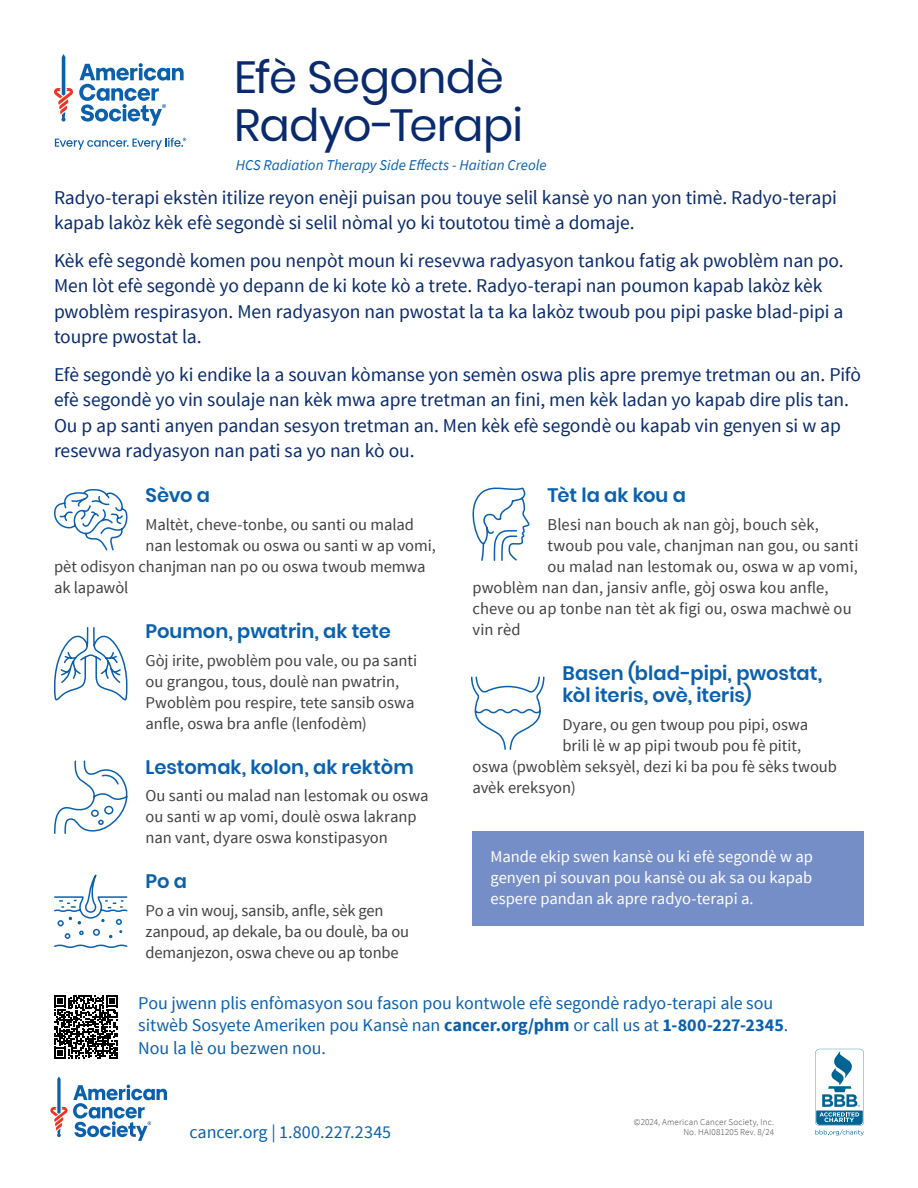
<style>
.page{position:relative;width:918px;height:1188px;background:#fff}
.page>*{position:absolute;margin:0;border:0;box-sizing:border-box;transform-origin:0 0}
.t1{font:45px/48px "Poppins";letter-spacing:-.015em;color:#092a6d}
.t2{font:19.5px/25.5px "Source Sans Pro";letter-spacing:-.005em;color:#092a6d}
.t3{font:600 19.5px/22.5px "Poppins";color:#0b60ae}
.t4{font:18px/22.5px "Source Sans Pro";letter-spacing:-.005em;color:#0b60ae}
.t5{font:16.5px/21px "Source Sans Pro";color:#414042}
.t6{font:16.5px/21px "Source Sans Pro";color:#fff;text-align:justify}
.t7{font:italic 15px "Source Sans Pro";color:#0b60ae}
.t8{font:300 9px/10.5px "Source Sans Pro";letter-spacing:.02em;color:#414042;text-align:right}
.s1{font-weight:700}
</style>
<div class="page">
<div style="left:472px;top:832px;width:392px;height:94px;background:#768ec8"></div>
<svg style="left:54px;top:489px;width:74px;height:62px"></svg>
<svg style="left:54px;top:627px;width:74px;height:74px"></svg>
<svg style="left:54px;top:760px;width:74px;height:74px"></svg>
<svg style="left:54px;top:874px;width:74px;height:74px"></svg>
<svg style="left:472px;top:487px;width:58px;height:74px"></svg>
<svg style="left:471px;top:676px;width:74px;height:74px"></svg>
<svg style="left:54px;top:54px;width:19px;height:68px"></svg>
<svg style="left:79px;top:63px;width:105px;height:63px"></svg>
<svg style="left:55px;top:138px;width:131px;height:12px"></svg>
<svg style="left:815px;top:1049px;width:49px;height:86px"></svg>
<svg style="left:54px;top:995px;width:64px;height:64px"></svg>
<svg style="left:50px;top:1076px;width:17px;height:61px"></svg>
<svg style="left:73px;top:1085px;width:94px;height:56px"></svg>
<h1 class="t1" style="left:234px;top:53px;width:291px">Efè Segondè<br>Radyo-Terapi</h1>
<p class="t7" style="left:236px;top:155px;width:312px">HCS Radiation Therapy Side Effects - Haitian Creole</p>
<p class="t2" style="left:54px;top:185px;width:784px">Radyo-terapi ekstèn itilize reyon enèji puisan pou touye selil kansè yo nan yon timè. Radyo-terapi kapab lakòz kèk efè segondè si selil nòmal yo ki toutotou timè a domaje.</p>
<p class="t2" style="left:54px;top:248px;width:791px">Kèk efè segondè komen pou nenpòt moun ki resevwa radyasyon tankou fatig ak pwoblèm nan po.<br>Men lòt efè segondè yo depann de ki kote kò a trete. Radyo-terapi nan poumon kapab lakòz kèk pwoblèm respirasyon. Men radyasyon nan pwostat la ta ka lakòz twoub pou pipi paske blad-pipi a toupre pwostat la.</p>
<p class="t2" style="left:54px;top:362px;width:809px">Efè segondè yo ki endike la a souvan kòmanse yon semèn oswa plis apre premye tretman ou an. Pifò efè segondè yo vin soulaje nan kèk mwa apre tretman an fini, men kèk ladan yo kapab dire plis tan.<br>Ou p ap santi anyen pandan sesyon tretman an. Men kèk efè segondè ou kapab vin genyen si w ap resevwa radyasyon nan pati sa yo nan kò ou.</p>
<p class="t3" style="left:146px;top:484px;width:66px">Sèvo a</p>
<p class="t5" style="left:146px;top:514px;width:270px">Maltèt, cheve-tonbe, ou santi ou malad</p>
<p class="t5" style="left:146px;top:535px;width:292px">nan lestomak ou oswa ou santi w ap vomi,</p>
<p class="t5" style="left:54px;top:556px;width:373px">pèt odisyon chanjman nan po ou oswa twoub memwa</p>
<p class="t5" style="left:54px;top:577px;width:76px">ak lapawòl</p>
<p class="t3" style="left:146px;top:620px;width:247px">Poumon, pwatrin, ak tete</p>
<p class="t5" style="left:146px;top:650px;width:273px">Gòj irite, pwoblèm pou vale, ou pa santi ou grangou, tous, doulè nan pwatrin, Pwoblèm pou respire, tete sansib oswa anfle, oswa bra anfle (lenfodèm)</p>
<p class="t3" style="left:146px;top:756px;width:270px">Lestomak, kolon, ak rektòm</p>
<p class="t5" style="left:146px;top:786px;width:285px">Ou santi ou malad nan lestomak ou oswa ou santi w ap vomi, doulè oswa lakranp nan vant, dyare oswa konstipasyon</p>
<p class="t3" style="left:146px;top:870px;width:43px">Po a</p>
<p class="t5" style="left:146px;top:900px;width:265px">Po a vin wouj, sansib, anfle, sèk gen zanpoud, ap dekale, ba ou doulè, ba ou demanjezon, oswa cheve ou ap tonbe</p>
<p class="t3" style="left:547px;top:484px;width:140px">Tèt la ak kou a</p>
<p class="t5" style="left:547px;top:514px;width:273px">Blesi nan bouch ak nan gòj, bouch sèk,</p>
<p class="t5" style="left:547px;top:535px;width:312px">twoub pou vale, chanjman nan gou, ou santi</p>
<p class="t5" style="left:547px;top:556px;width:312px">ou malad nan lestomak ou, oswa w ap vomi,</p>
<p class="t5" style="left:472px;top:577px;width:358px">pwoblèm nan dan, jansiv anfle, gòj oswa kou anfle,</p>
<p class="t5" style="left:472px;top:598px;width:381px">cheve ou ap tonbe nan tèt ak figi ou, oswa machwè ou</p>
<p class="t5" style="left:472px;top:619px;width:50px">vin rèd</p>
<p class="t3" style="left:562px;top:662px;width:261px">Basen (blad-pipi, pwostat, kòl iteris, ovè, iteris)</p>
<p class="t5" style="left:562px;top:714px;width:247px">Dyare, ou gen twoup pou pipi, oswa</p>
<p class="t5" style="left:562px;top:735px;width:240px">brili lè w ap pipi twoub pou fè pitit,</p>
<p class="t5" style="left:472px;top:756px;width:366px">oswa (pwoblèm seksyèl, dezi ki ba pou fè sèks twoub</p>
<p class="t5" style="left:472px;top:777px;width:105px">avèk ereksyon)</p>
<p class="t6" style="left:490px;top:846px;width:324px">Mande ekip swen kansè ou ki efè segondè w ap genyen pi souvan pou kansè ou ak sa ou kapab espere pandan ak apre radyo-terapi a.</p>
<p class="t4" style="left:138px;top:992px;width:651px">Pou jwenn plis enfòmasyon sou fason pou kontwole efè segondè radyo-terapi ale sou sitwèb Sosyete Ameriken pou Kansè nan <span class="s1">cancer.org/phm</span> or call us at <span class="s1">1-800-227-2345</span>.<br>Nou la lè ou bezwen nou.</p>
<p class="t4" style="left:189px;top:1121px;width:203px">cancer.org | 1.800.227.2345</p>
<p class="t8" style="left:634px;top:1117px;width:142px">©2024, American Cancer Society, Inc.<br>No. HAI081205 Rev. 8/24</p>
</div>
